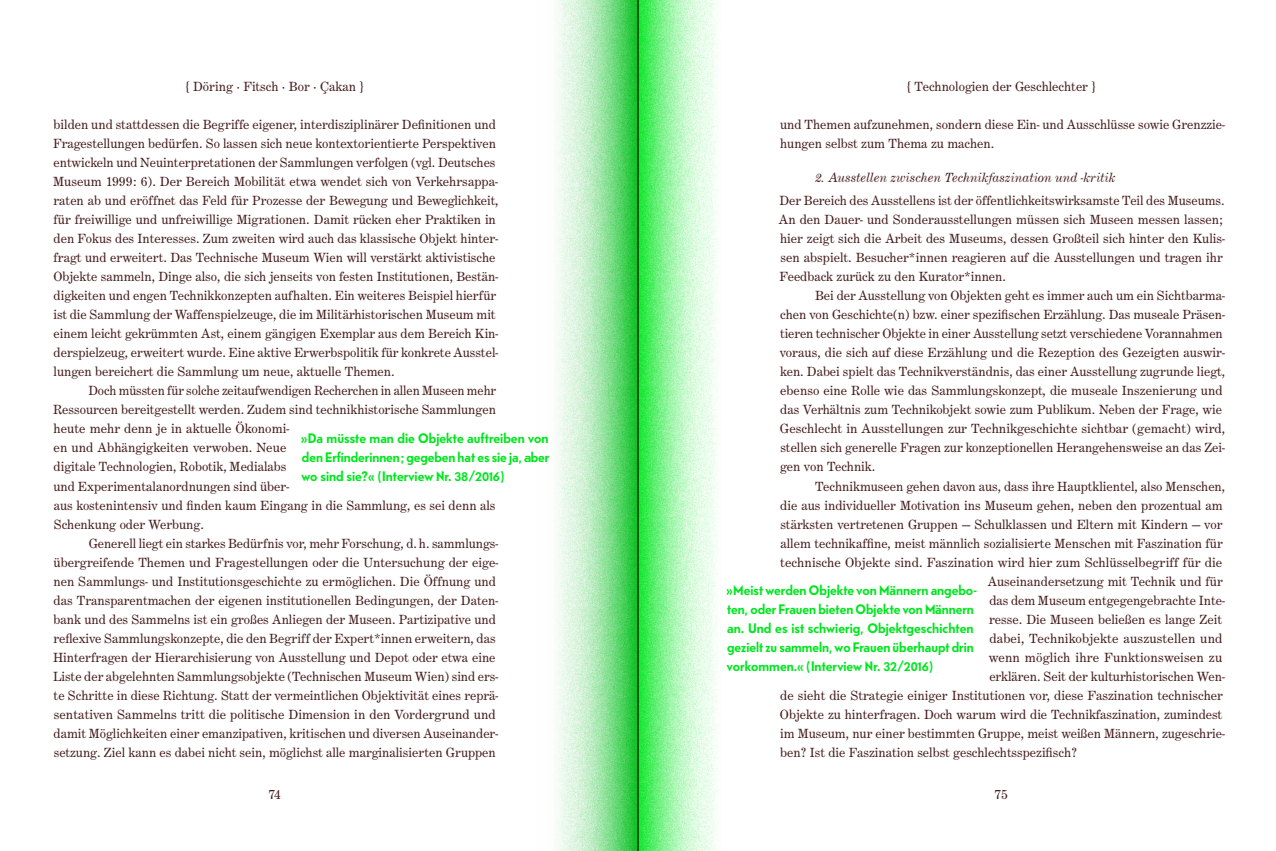
<style>
.page{position:relative;width:1276px;height:851px;background:#fff}
.page>*{position:absolute;margin:0;border:0;box-sizing:border-box;transform-origin:0 0}
.t1{font:13.75px/19px "Century Expanded T";color:#441c1b}
.t2{font:700 13.75px/19px "Telefon";color:#00e61e;text-align:justify}
.t3{font:italic 13.75px "Century Expanded T";color:#441c1b}
</style>
<div class="page">
<svg style="left:639px;top:0;width:79px;height:850px;background:#a4f5ae"></svg>
<svg style="left:556px;top:0;width:82px;height:850px;background:#9be3a4"></svg>
<hr style="left:638px;top:0;width:1px;height:850px;background:#000">
<p class="t1" style="left:186px;top:77px;width:179px">{ Döring · Fitsch · Bor · Çakan }</p>
<p class="t1" style="left:907px;top:77px;width:190px">{ Technologien der Geschlechter }</p>
<p class="t1" style="left:53px;top:115px;width:447px">bilden und stattdessen die Begriffe eigener, interdisziplinärer Definitionen und Fragestellungen bedürfen. So lassen sich neue kontextorientierte Perspektiven entwickeln und Neuinterpretationen der Sammlungen verfolgen (vgl. Deutsches Museum 1999: 6). Der Bereich Mobilität etwa wendet sich von Verkehrsappa&shy;raten ab und eröffnet das Feld für Prozesse der Bewegung und Beweglichkeit, für freiwillige und unfreiwillige Migrationen. Damit rücken eher Praktiken in den Fokus des Interesses. Zum zweiten wird auch das klassische Objekt hinter&shy;fragt und erweitert. Das Technische Museum Wien will verstärkt aktivistische Objekte sammeln, Dinge also, die sich jenseits von festen Institutionen, Bestän&shy;digkeiten und engen Technikkonzepten aufhalten. Ein weiteres Beispiel hierfür ist die Sammlung der Waffenspielzeuge, die im Militärhistorischen Museum mit einem leicht gekrümmten Ast, einem gängigen Exemplar aus dem Bereich Kin&shy;derspielzeug, erweitert wurde. Eine aktive Erwerbspolitik für konkrete Ausstel&shy;lungen bereichert die Sammlung um neue, aktuelle Themen.</p>
<p class="t1" style="left:53px;top:381px;width:444px;text-indent:35px">Doch müssten für solche zeitaufwendigen Recherchen in allen Museen mehr Ressourcen bereitgestellt werden. Zudem sind technikhistorische Sammlungen heute mehr denn je in aktuelle Ökonomi-<br>en und Abhängigkeiten verwoben. Neue<br>digitale Technologien, Robotik, Medialabs<br>und Experimentalanordnungen sind über-<br>aus kostenintensiv und finden kaum Eingang in die Sammlung, es sei denn als Schenkung oder Werbung.</p>
<p class="t1" style="left:53px;top:533px;width:447px;text-indent:36px">Generell liegt ein starkes Bedürfnis vor, mehr Forschung, d. h. sammlungs&shy;übergreifende Themen und Fragestellungen oder die Untersuchung der eige&shy;nen Sammlungs- und Institutionsgeschichte zu ermöglichen. Die Öffnung und das Transparentmachen der eigenen institutionellen Bedingungen, der Daten&shy;bank und des Sammelns ist ein großes Anliegen der Museen. Partizipative und reflexive Sammlungskonzepte, die den Begriff der Expert*innen erweitern, das Hinterfragen der Hierarchisierung von Ausstellung und Depot oder etwa eine Liste der abgelehnten Sammlungsobjekte (Technischen Museum Wien) sind ers&shy;te Schritte in diese Richtung. Statt der vermeintlichen Objektivität eines reprä&shy;sentativen Sammelns tritt die politische Dimension in den Vordergrund und damit Möglichkeiten einer emanzipativen, kritischen und diversen Auseinander&shy;setzung. Ziel kann es dabei nicht sein, möglichst alle marginalisierten Gruppen</p>
<p class="t2" style="left:301px;top:428px;width:250px">»Da müsste man die Objekte auftreiben von den Erfinderinnen; gegeben hat es sie ja, aber wo sind sie?« (Interview Nr. 38/2016)</p>
<p class="t1" style="left:780px;top:115px;width:446px">und Themen aufzunehmen, sondern diese Ein- und Ausschlüsse sowie Grenzzie&shy;hungen selbst zum Thema zu machen.</p>
<p class="t3" style="left:815px;top:169px;width:302px">2. Ausstellen zwischen Technikfaszination und -kritik</p>
<p class="t1" style="left:779px;top:191px;width:447px">Der Bereich des Ausstellens ist der öffentlichkeitswirksamste Teil des Museums.<br>An den Dauer- und Sonderausstellungen müssen sich Museen messen lassen; hier zeigt sich die Arbeit des Museums, dessen Großteil sich hinter den Kulis&shy;sen abspielt. Besucher*innen reagieren auf die Ausstellungen und tragen ihr Feedback zurück zu den Kurator*innen.</p>
<p class="t1" style="left:779px;top:286px;width:447px;text-indent:35px">Bei der Ausstellung von Objekten geht es immer auch um ein Sichtbarma&shy;chen von Geschichte(n) bzw. einer spezifischen Erzählung. Das museale Präsen&shy;tieren technischer Objekte in einer Ausstellung setzt verschiedene Vorannahmen voraus, die sich auf diese Erzählung und die Rezeption des Gezeigten auswir&shy;ken. Dabei spielt das Technikverständnis, das einer Ausstellung zugrunde liegt, ebenso eine Rolle wie das Sammlungskonzept, die museale Inszenierung und das Verhältnis zum Technikobjekt sowie zum Publikum. Neben der Frage, wie Geschlecht in Ausstellungen zur Technikgeschichte sichtbar (gemacht) wird, stellen sich generelle Fragen zur konzeptionellen Herangehensweise an das Zei&shy;gen von Technik.</p>
<p class="t1" style="left:815px;top:476px;width:411px">Technikmuseen gehen davon aus, dass ihre Hauptklientel, also Menschen,</p>
<p class="t1" style="left:780px;top:495px;width:444px">die aus individueller Motivation ins Museum gehen, neben den prozentual am</p>
<p class="t1" style="left:780px;top:514px;width:443px">stärksten vertretenen Gruppen — Schulklassen und Eltern mit Kindern — vor</p>
<p class="t1" style="left:780px;top:533px;width:444px">allem technikaffine, meist männlich sozialisierte Menschen mit Faszination für</p>
<p class="t1" style="left:780px;top:552px;width:443px">technische Objekte sind. Faszination wird hier zum Schlüsselbegriff für die</p>
<p class="t1" style="left:988px;top:571px;width:236px">Auseinandersetzung mit Technik und für</p>
<p class="t1" style="left:989px;top:590px;width:237px">das dem Museum entgegengebrachte Inte-</p>
<p class="t1" style="left:989px;top:609px;width:234px">resse. Die Museen beließen es lange Zeit</p>
<p class="t1" style="left:989px;top:628px;width:235px">dabei, Technikobjekte auszustellen und</p>
<p class="t1" style="left:988px;top:647px;width:235px">wenn möglich ihre Funktionsweisen zu</p>
<p class="t1" style="left:989px;top:666px;width:237px">erklären. Seit der kulturhistorischen Wen-</p>
<p class="t1" style="left:780px;top:685px;width:444px">de sieht die Strategie einiger Institutionen vor, diese Faszination technischer</p>
<p class="t1" style="left:780px;top:704px;width:444px">Objekte zu hinterfragen. Doch warum wird die Technikfaszination, zumindest</p>
<p class="t1" style="left:780px;top:723px;width:446px">im Museum, nur einer bestimmten Gruppe, meist weißen Männern, zugeschrie-</p>
<p class="t1" style="left:780px;top:742px;width:298px">ben? Ist die Faszination selbst geschlechtsspezifisch?</p>
<p class="t2" style="left:726px;top:580px;width:253px;text-align:left">»Meist werden Objekte von Männern angebo&shy;ten, oder Frauen bieten Objekte von Männern an. Und es ist schwierig, Objektgeschichten gezielt zu sammeln, wo Frauen überhaupt drin vorkommen.« (Interview Nr. 32/2016)</p>
<p class="t1" style="left:268px;top:785px;width:14px">74</p>
<p class="t1" style="left:994px;top:785px;width:15px">75</p>
</div>
